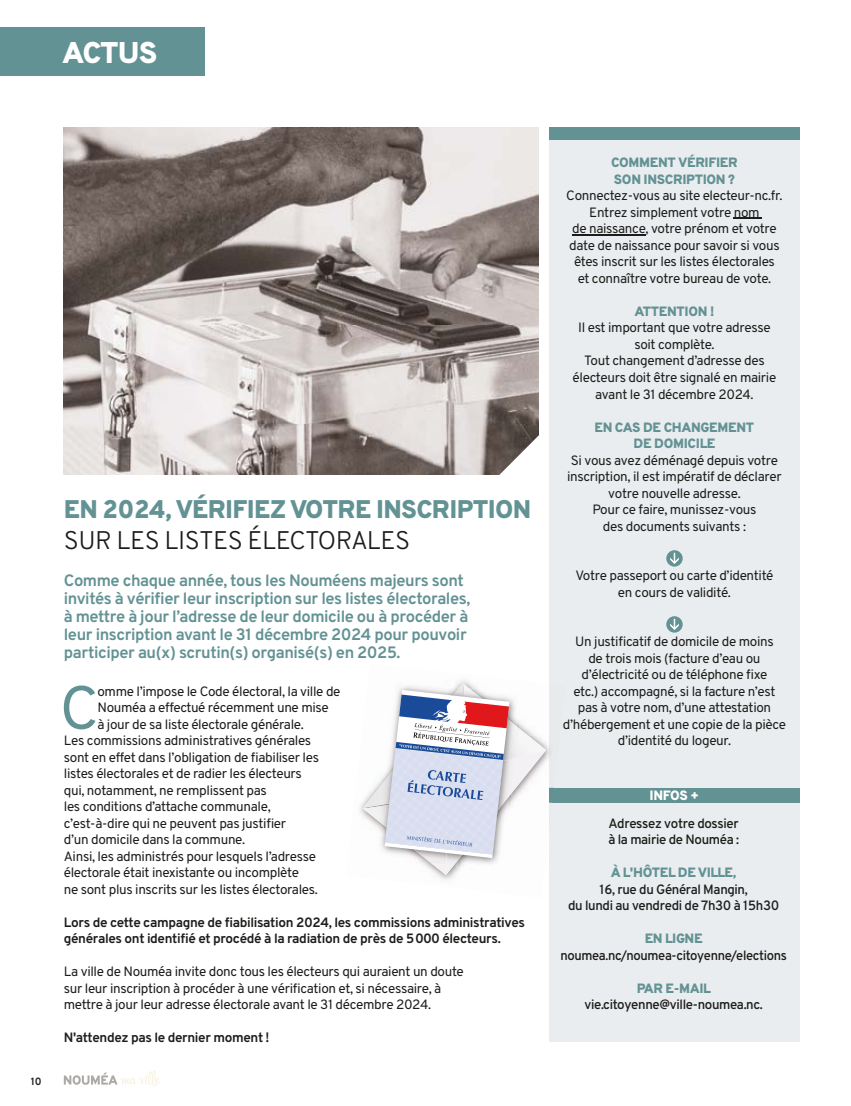
<style>
.page{position:relative;width:851px;height:1106px;background:#fff}
.page>*{position:absolute;margin:0;border:0;box-sizing:border-box;transform-origin:0 0}
.t1{font:60.6px "Overpass";color:#639294}
.t2{font:800 30px "Overpass";letter-spacing:-.035em;color:#fff}
.t3{font:800 25.5px "Overpass";letter-spacing:-.025em;color:#639294}
.t4{font:300 25.5px "Overpass";letter-spacing:-.025em;color:#1d1d1b}
.t5{font:700 16.5px/18px "Overpass";letter-spacing:-.025em;color:#639294}
.t6{font:13.5px/16.5px "Overpass";letter-spacing:-.025em;color:#1d1d1b;text-align:center}
.t7{font:700 13.5px/16.5px "Overpass";letter-spacing:-.025em;color:#1d1d1b}
.t8{font:600 13.5px/16.5px "Overpass";letter-spacing:-.025em;color:#1d1d1b}
.t9{font:800 13.5px/16.5px "Overpass";letter-spacing:-.025em;color:#639294}
.t10{font:600 13.5px "Overpass";letter-spacing:-.025em;color:#1d1d1b;scale:.96 1}
.t11{font:800 13.5px "Overpass";letter-spacing:-.025em;color:#fff}
.t12{font:700 10.5px "Overpass";color:#1d1d1b}
</style>
<div class="page">
<img style="left:64px;top:128px;width:475px;height:346px">
<div style="left:549px;top:128px;width:250px;height:914px;background:#eaedef"></div>
<div style="left:0;top:27px;width:204px;height:48px;background:#639294"></div>
<svg style="left:479px;top:427px;width:60px;height:48px"></svg>
<div style="left:549px;top:128px;width:250px;height:12px;background:#639294"></div>
<div style="left:549px;top:787px;width:250px;height:15px;background:#639294"></div>
<img style="left:546px;top:743px;width:3px;height:18px">
<img style="left:549px;top:747px;width:16px;height:56px">
<img style="left:549px;top:787px;width:4px;height:15px">
<svg style="left:362px;top:683px;width:184px;height:192px"></svg>
<svg style="left:733px;top:218px;width:29px;height:1px"></svg>
<hr style="left:572px;top:234px;width:73px;height:1px;background:#1d1d1b">
<svg style="left:666px;top:550px;width:16px;height:16px"></svg>
<svg style="left:670px;top:553px;width:8px;height:11px"></svg>
<svg style="left:666px;top:616px;width:16px;height:16px"></svg>
<svg style="left:670px;top:619px;width:8px;height:11px"></svg>
<svg style="left:64px;top:1070px;width:96px;height:16px"></svg>
<h2 class="t2" style="left:62px;top:34px;width:97px">ACTUS</h2>
<p class="t12" style="left:31px;top:1074px;width:12px">10</p>
<h3 class="t3" style="left:64px;top:493px;width:469px">EN 2024, VÉRIFIEZ VOTRE INSCRIPTION</h3>
<h3 class="t4" style="left:64px;top:525px;width:348px">SUR LES LISTES ÉLECTORALES</h3>
<p class="t5" style="left:64px;top:571px;width:408px">Comme chaque année, tous les Nouméens majeurs sont invités à vérifier leur inscription sur les listes électorales, à mettre à jour l’adresse de leur domicile ou à procéder à leur inscription avant le 31 décembre 2024 pour pouvoir participer au(x) scrutin(s) organisé(s) en 2025.</p>
<h1 class="t1" style="left:60px;top:670px;width:41px">C</h1>
<p class="t6" style="left:97px;top:683px;width:244px">omme l’impose le Code électoral, la ville de</p>
<p class="t6" style="left:97px;top:699px;width:233px">Nouméa a effectué récemment une mise</p>
<p class="t6" style="left:97px;top:715px;width:208px">à jour de sa liste électorale générale.</p>
<p class="t6" style="left:64px;top:732px;width:249px">Les commissions administratives générales</p>
<p class="t6" style="left:64px;top:748px;width:257px">sont en effet dans l’obligation de fiabiliser les</p>
<p class="t6" style="left:64px;top:765px;width:239px">listes électorales et de radier les électeurs</p>
<p class="t6" style="left:64px;top:781px;width:204px">qui, notamment, ne remplissent pas</p>
<p class="t6" style="left:64px;top:798px;width:208px">les conditions d’attache communale,</p>
<p class="t6" style="left:64px;top:814px;width:224px">c’est-à-dire qui ne peuvent pas justifier</p>
<p class="t6" style="left:64px;top:831px;width:183px">d’un domicile dans la commune.</p>
<p class="t6" style="left:64px;top:847px;width:254px">Ainsi, les administrés pour lesquels l’adresse</p>
<p class="t6" style="left:64px;top:864px;width:236px">électorale était inexistante ou incomplète</p>
<p class="t6" style="left:64px;top:880px;width:255px">ne sont plus inscrits sur les listes électorales.</p>
<p class="t7" style="left:64px;top:914px;width:462px">Lors de cette campagne de fiabilisation 2024, les commissions administratives générales ont identifié et procédé à la radiation de près de 5 000 électeurs.</p>
<p class="t6" style="left:64px;top:963px;width:401px;text-align:left">La ville de Nouméa invite donc tous les électeurs qui auraient un doute sur leur inscription à procéder à une vérification et, si nécessaire, à mettre à jour leur adresse électorale avant le 31 décembre 2024.</p>
<p class="t7" style="left:64px;top:1029px;width:207px">N'attendez pas le dernier moment !</p>
<p class="t9" style="left:611px;top:155px;width:128px">COMMENT VÉRIFIER<br>SON INSCRIPTION ?</p>
<p class="t6" style="left:566px;top:187px;width:218px">Connectez-vous au site electeur-nc.fr.<br>Entrez simplement votre nom<br>de naissance, votre prénom et votre date de naissance pour savoir si vous êtes inscrit sur les listes électorales<br>et connaître votre bureau de vote.</p>
<p class="t9" style="left:634px;top:303px;width:81px">ATTENTION !</p>
<p class="t6" style="left:572px;top:319px;width:205px">Il est important que votre adresse soit complète.<br>Tout changement d’adresse des électeurs doit être signalé en mairie avant le 31 décembre 2024.</p>
<p class="t9" style="left:594px;top:419px;width:161px;text-align:center">EN CAS DE CHANGEMENT<br>DE DOMICILE</p>
<p class="t6" style="left:567px;top:451px;width:216px">Si vous avez déménagé depuis votre inscription, il est impératif de déclarer votre nouvelle adresse.<br>Pour ce faire, munissez-vous<br>des documents suivants :</p>
<p class="t6" style="left:575px;top:567px;width:200px">Votre passeport ou carte d’identité en cours de validité.</p>
<p class="t6" style="left:562px;top:633px;width:225px">Un justificatif de domicile de moins<br>de trois mois (facture d’eau ou d’électricité ou de téléphone fixe<br>etc.) accompagné, si la facture n’est pas à votre nom, d’une attestation d’hébergement et une copie de la pièce d’identité du logeur.</p>
<p class="t11" style="left:649px;top:786px;width:51px">INFOS +</p>
<p class="t8" style="left:608px;top:815px;width:132px">Adressez votre dossier à la mairie de Nouméa :</p>
<p class="t9" style="left:611px;top:864px;width:127px">À L'HÔTEL DE VILLE,</p>
<p class="t8" style="left:568px;top:881px;width:213px;text-align:center">16, rue du Général Mangin,<br>du lundi au vendredi de 7h30 à 15h30</p>
<p class="t9" style="left:644px;top:930px;width:60px">EN LIGNE</p>
<p class="t10" style="left:560px;top:946px;width:237px">noumea.nc/noumea-citoyenne/elections</p>
<p class="t9" style="left:636px;top:980px;width:75px">PAR E-MAIL</p>
<p class="t8" style="left:584px;top:996px;width:180px">vie.citoyenne@ville-noumea.nc.</p>
</div>
